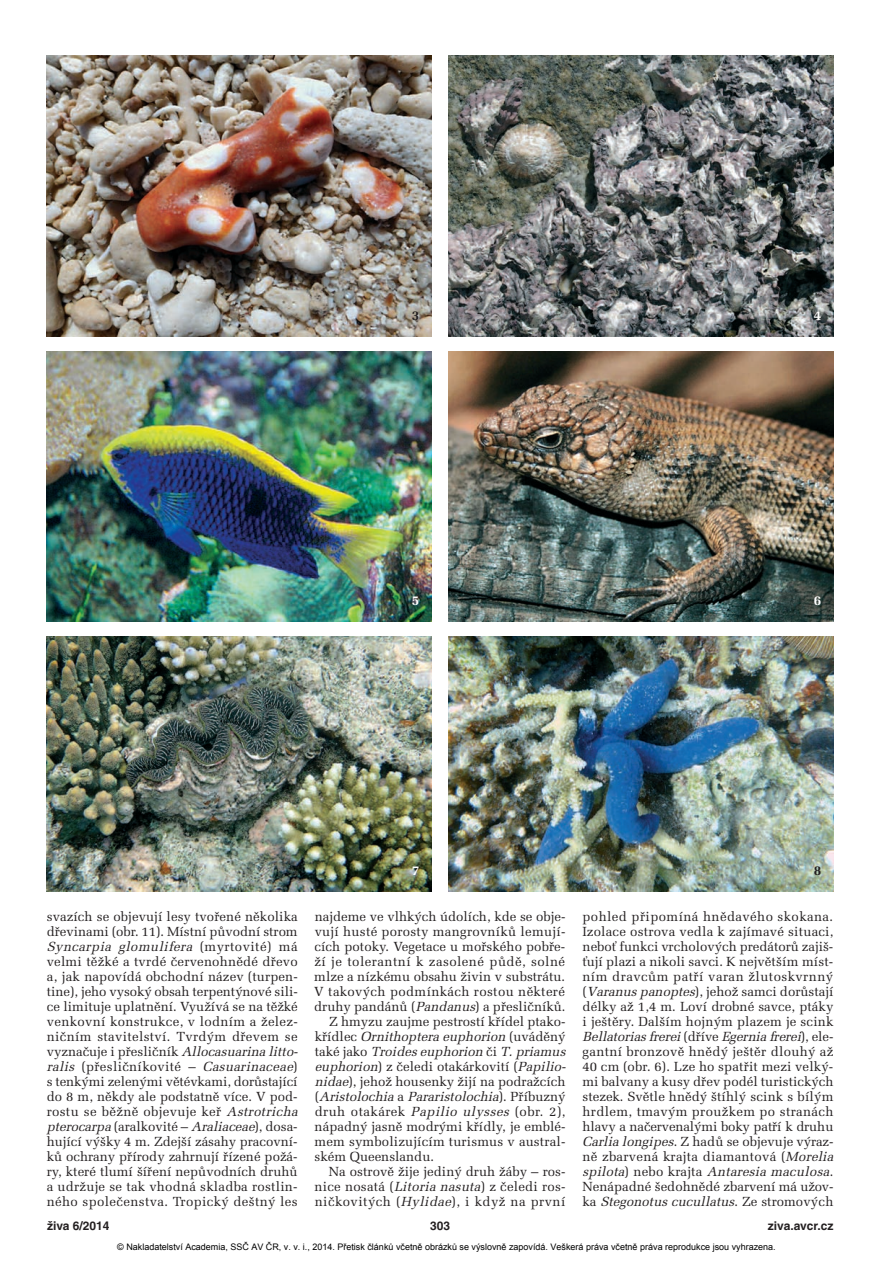
<style>
.page{position:relative;width:893px;height:1263px;background:#fff}
.page>*{position:absolute;margin:0;border:0;box-sizing:border-box;transform-origin:0 0}
.t1{font:700 13.5px "Melior CE";color:#fff}
.t2{font:700 13.5px "Melior CE";color:#231f20}
.t3{font:13.2px/15px "Melior CE";letter-spacing:.005em;color:#231f20}
.t4{font:italic 13.2px "Melior CE";color:#231f20}
.t5{font:13.2px "Melior CE";letter-spacing:.035em;color:#231f20}
.t6{font:13.2px "Melior CE";letter-spacing:.025em;color:#231f20}
.t7{font:700 12px "Helvetica CE";color:#231f20}
.t8{font:9px "Arial";color:#000}
.s1{font-style:italic}
.s2{font-style:normal}
</style>
<div class="page">
<img style="left:449px;top:55px;width:384px;height:281px">
<img style="left:47px;top:55px;width:385px;height:281px">
<img style="left:449px;top:351px;width:384px;height:270px">
<img style="left:47px;top:351px;width:385px;height:270px">
<img style="left:449px;top:636px;width:384px;height:255px">
<img style="left:47px;top:636px;width:385px;height:255px">
<p class="t2" style="left:412px;top:311px;width:9px">3</p>
<p class="t1" style="left:814px;top:311px;width:9px">4</p>
<p class="t1" style="left:412px;top:595px;width:9px">5</p>
<p class="t1" style="left:814px;top:595px;width:9px">6</p>
<p class="t1" style="left:412px;top:865px;width:9px">7</p>
<p class="t2" style="left:814px;top:865px;width:9px">8</p>
<p class="t3" style="left:47px;top:911px;width:255px">svazích se objevují lesy tvořené několika dřevinami (obr. 11). Místní původní strom <span class="s1">Syncarpia glomulifera</span> ( m y r t o v i t é ) m á velmi těžké a tvrdé červenohnědé dřevo a, jak napovídá obchodní název (turpen&shy;tine), jeho vysoký obsah terpentýnové sili&shy;ce limituje uplatnění. Využívá se na těžké venkovní konstrukce, v lodním a želez&shy;ničním stavitelství. Tvrdým dřevem se vyznačuje i přesličník <span class="s1">Allocasuarina litto&shy;ralis</span> (přesličníkovité – <span class="s1">Casuarinaceae</span>) s tenkými zelenými větévkami, dorůsta jící do 8 m, někdy ale podstatně více. V pod&shy;rostu se běžně objevuje keř <span class="s1">Astrotricha pterocarpa</span> ( a r a l k o v i t é – <span class="s1">Araliaceae</span>) , d o s a - hující výšky 4 m. Zdejší zásahy pracovní&shy;ků ochrany přírody zahrnují řízené požá&shy;ry, které tlumí šíření nepůvodních druhů a udržuje se tak vhodná skladba rostlin&shy;ného společenstva. Tropický deštný les</p>
<p class="t3" style="left:315px;top:911px;width:252px">najdeme ve vlhkých údolích, kde se obje-</p>
<p class="t3" style="left:315px;top:926px;width:252px">vují husté porosty mangrovníků lemují-</p>
<p class="t3" style="left:315px;top:941px;width:252px">cích potoky. Vegetace u mořského pobře-</p>
<p class="t5" style="left:314px;top:957px;width:252px">ží je tolerantní k zasolené půdě, solné</p>
<p class="t3" style="left:314px;top:971px;width:252px">mlze a nízkému obsahu živin v substrátu.</p>
<p class="t6" style="left:314px;top:987px;width:252px">V takových podmínkách rostou některé</p>
<p class="t3" style="left:314px;top:1001px;width:253px">druhy pandánů (<span class="s1">Pandanus</span>) a přesličníků.</p>
<p class="t3" style="left:329px;top:1016px;width:238px">Z hmyzu zaujme pestrostí křídel ptako-</p>
<p class="t4" style="left:315px;top:1032px;width:252px"><span class="s2">k ř í d l e c</span> Ornithoptera euphorion <span class="s2">( u v á d ě n ý</span></p>
<p class="t4" style="left:315px;top:1047px;width:255px"><span class="s2">t a k é j a k o</span> Troides euphorion <span class="s2">č i</span> T.priamus</p>
<p class="t3" style="left:315px;top:1061px;width:255px"><span class="s1">euphorion</span>) z čeledi otakárkovití (<span class="s1">Papilio-</span></p>
<p class="t3" style="left:315px;top:1076px;width:252px"><span class="s1">nidae</span>), jehož housenky žijí na podražcích</p>
<p class="t4" style="left:315px;top:1092px;width:252px"><span class="s2">(</span> Aristolochia <span class="s2">a</span> Pararistolochia<span class="s2">) . P ř í b u z n ý</span></p>
<p class="t5" style="left:315px;top:1107px;width:252px">druh otakárek <span class="s1">Papilio ulysses</span> (obr. 2),</p>
<p class="t3" style="left:315px;top:1121px;width:252px">nápadný jasně modrými křídly, je emblé-</p>
<p class="t3" style="left:315px;top:1136px;width:252px">mem symbolizujícím turismus v austral-</p>
<p class="t3" style="left:315px;top:1151px;width:121px">ském Queenslandu.</p>
<p class="t3" style="left:329px;top:1166px;width:238px">Na ostrově žije jediný druh žáby – ros-</p>
<p class="t3" style="left:315px;top:1181px;width:252px">nice nosatá (<span class="s1">Litoria nasuta</span>) z čeledi ros-</p>
<p class="t5" style="left:315px;top:1197px;width:252px">ničkovitých (<span class="s1">Hylidae</span>), i když na první</p>
<p class="t3" style="left:582px;top:911px;width:255px">pohled připomíná hnědavého skokana.<br>Izolace ostrova vedla k zajímavé situaci, neboť funkci vrcholových predátorů zajiš&shy;ťují plazi a nikoli savci. K největším míst&shy;ním dravcům patří varan žlutoskvrnný (<span class="s1">Varanus panoptes</span>), jehož samci dorůs tají délky až 1,4 m. Loví drobné savce, ptáky i ještěry. Dalším hojným plazem je scink <span class="s1">Bellatorias frerei</span> ( d ř í v e <span class="s1">Egernia frerei</span>) , e l e - gantní bronzově hnědý ještěr dlouhý až 40 cm (obr. 6). Lze ho spatřit mezi velký&shy;mi balvany a kusy dřev podél turistických stezek. Světle hnědý štíhlý scink s bílým hrdlem, tmavým proužkem po stranách hlavy a načervenalými boky patří k druhu <span class="s1">Carlia longipes</span>. Z hadů se objevuje výraz&shy;ně zbarvená krajta diamantová (<span class="s1">Morelia spilota</span>) n e b o k r a j t a <span class="s1">Antaresia maculosa</span>.<br>Nenápadné šedohnědé zbarvení má užov&shy;k a <span class="s1">Stegonotus cucullatus</span>. Z e s t r o m o v ý c h</p>
<p class="t7" style="left:47px;top:1221px;width:64px">živa 6/2014</p>
<p class="t7" style="left:430px;top:1221px;width:22px">303</p>
<p class="t7" style="left:768px;top:1221px;width:67px">ziva.avcr.cz</p>
<p class="t8" style="left:117px;top:1241px;width:660px">© Nakladatelství Academia, SSČ AV ČR, v. v. i., 2014. Přetisk článků včetně obrázků se výslovně zapovídá. Veškerá práva včetně práva reprodukce jsou vyhrazena.</p>
</div>
